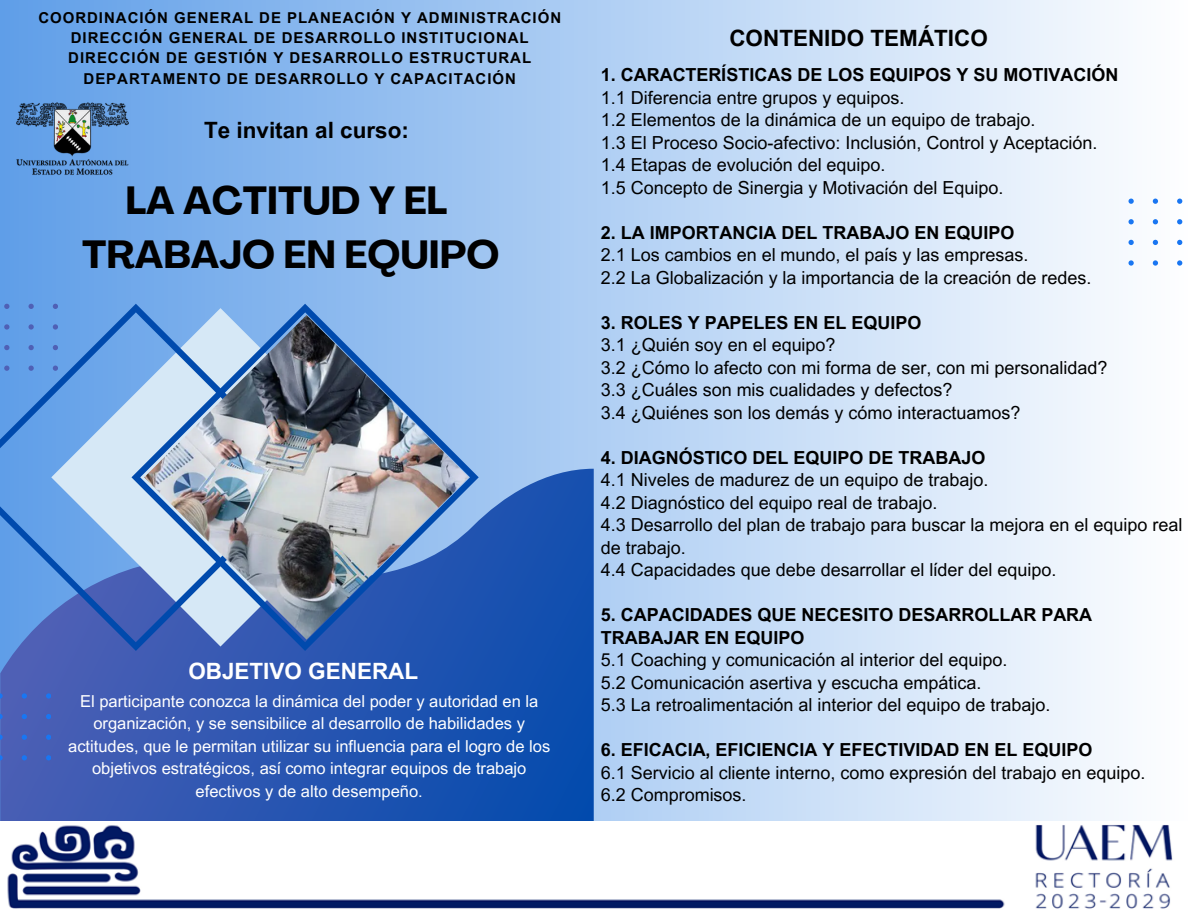
<style>
.page{position:relative;width:1188px;height:918px;background:#fff}
.page>*{position:absolute;margin:0;border:0;box-sizing:border-box;transform-origin:0 0}
.t1{font:700 38.85px/54px "Agrandir";color:#000;text-align:center}
.t2{font:700 22.5px "Arial MT Pro";color:#000}
.t3{font:700 22.5px "Arial MT Pro";color:#fff}
.t4{font:18px/22.5px "Arial MT Pro";color:#000}
.t5{font:16.5px/22.5px "Arial MT Pro";color:#fff;text-align:center}
.t6{font:700 15px "Arial MT Pro";letter-spacing:.065em;color:#000}
.s1{font-weight:700}
</style>
<div class="page">
<div style="left:0;top:0;width:1188px;height:918px;background:linear-gradient(to right,#5f9ee8,#fefeff)"></div>
<img style="left:12px;top:92px;width:121px;height:93px">
<svg style="left:0;top:469px;width:594px;height:353px;background:#2857b2"></svg>
<svg style="left:0;top:304px;width:479px;height:347px;background:#6f9ede"></svg>
<img style="left:144px;top:315px;width:325px;height:325px">
<svg style="left:0;top:822px;width:1188px;height:96px"></svg>
<svg style="left:0;top:304px;width:58px;height:67px;background:#619be5"></svg>
<svg style="left:0;top:693px;width:51px;height:67px;background:#4860b8"></svg>
<svg style="left:1129px;top:199px;width:59px;height:67px"></svg>
<p class="t6" style="left:38px;top:12px;width:524px">COORDINACIÓN GENERAL DE PLANEACIÓN Y ADMINISTRACIÓN</p>
<p class="t6" style="left:71px;top:32px;width:459px">DIRECCIÓN GENERAL DE DESARROLLO INSTITUCIONAL</p>
<p class="t6" style="left:68px;top:52px;width:464px">DIRECCIÓN DE GESTIÓN Y DESARROLLO ESTRUCTURAL</p>
<p class="t6" style="left:84px;top:73px;width:434px">DEPARTAMENTO DE DESARROLLO Y CAPACITACIÓN</p>
<h4 class="t2" style="left:204px;top:122px;width:207px">Te invitan al curso:</h4>
<h4 class="t1" style="left:82px;top:177px;width:419px">LA ACTITUD Y EL<br>TRABAJO EN EQUIPO</h4>
<h4 class="t3" style="left:188px;top:662px;width:231px">OBJETIVO GENERAL</h4>
<p class="t5" style="left:68px;top:692px;width:484px">El participante conozca la dinámica del poder y autoridad en la organización, y se sensibilice al desarrollo de habilidades y actitudes, que le permitan utilizar su influencia para el logro de los objetivos estratégicos, así como integrar equipos de trabajo efectivos y de alto desempeño.</p>
<h4 class="t2" style="left:729px;top:29px;width:260px">CONTENIDO TEMÁTICO</h4>
<p class="t4" style="left:601px;top:66px;width:519px"><span class="s1">1. CARACTERÍSTICAS DE LOS EQUIPOS Y SU MOTIVACIÓN </span>1.1 Diferencia entre grupos y equipos.<br>1.2 Elementos de la dinámica de un equipo de trabajo.<br>1.3 El Proceso Socio-afectivo: Inclusión, Control y Aceptación.<br>1.4 Etapas de evolución del equipo.<br>1.5 Concepto de Sinergia y Motivación del Equipo.</p>
<h3 class="t4" style="left:601px;top:224px;width:492px"><span class="s1">2. LA IMPORTANCIA DEL TRABAJO EN EQUIPO<br></span>2.1 Los cambios en el mundo, el país y las empresas.<br>2.2 La Globalización y la importancia de la creación de redes.</h3>
<h1 class="t4" style="left:601px;top:314px;width:508px"><span class="s1">3. ROLES Y PAPELES EN EL EQUIPO<br></span>3.1 ¿Quién soy en el equipo?<br>3.2 ¿Cómo lo afecto con mi forma de ser, con mi personalidad?<br>3.3 ¿Cuáles son mis cualidades y defectos?<br>3.4 ¿Quiénes son los demás y cómo interactuamos?</h1>
<p class="t4" style="left:601px;top:449px;width:583px"><span class="s1">4. DIAGNÓSTICO DEL EQUIPO DE TRABAJO<br></span>4.1 Niveles de madurez de un equipo de trabajo.<br>4.2 Diagnóstico del equipo real de trabajo.<br>4.3 Desarrollo del plan de trabajo para buscar la mejora en el equipo real de trabajo.<br>4.4 Capacidades que debe desarrollar el líder del equipo.</p>
<p class="t4" style="left:601px;top:606px;width:493px"><span class="s1">5. CAPACIDADES QUE NECESITO DESARROLLAR PARA TRABAJAR EN EQUIPO<br></span>5.1 Coaching y comunicación al interior del equipo.<br>5.2 Comunicación asertiva y escucha empática.<br>5.3 La retroalimentación al interior del equipo de trabajo.</p>
<p class="t4" style="left:601px;top:741px;width:546px"><span class="s1">6. EFICACIA, EFICIENCIA Y EFECTIVIDAD EN EL EQUIPO<br></span>6.1 Servicio al cliente interno, como expresión del trabajo en equipo.<br>6.2 Compromisos.</p>
</div>
